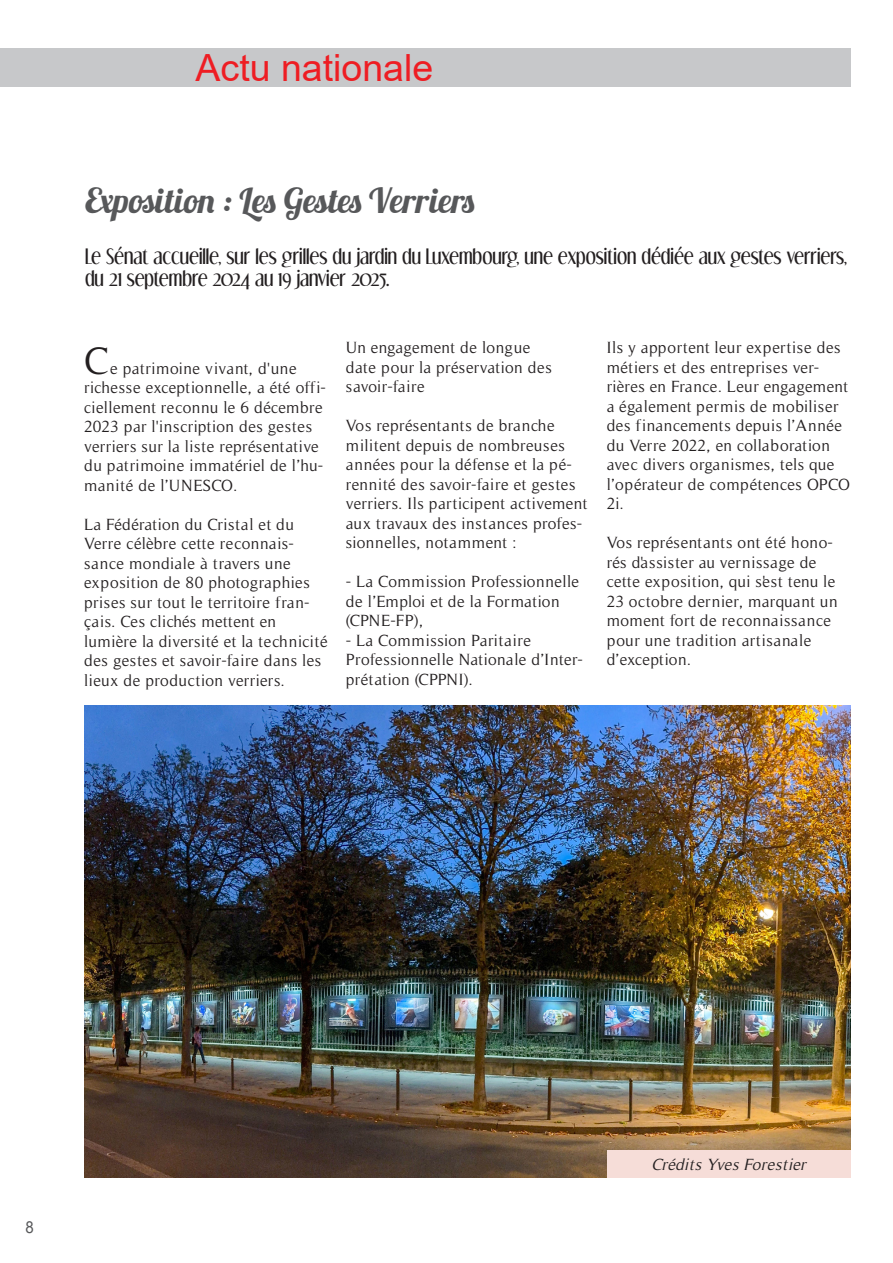
<style>
.page{position:relative;width:893px;height:1263px;background:#fff}
.page>*{position:absolute;margin:0;border:0;box-sizing:border-box;transform-origin:0 0}
.Txt{font:39px "Timeless";color:#231f20}
.t1{font:37.5px "Arial";color:#ee1d23}
.t2{font:34.5px "Lobster 1.3";color:#57585a}
.Intro{font:19.5px/22.5px "Dream Orphans";color:#231f20}
.Txt-2{font:16.5px/19.5px "Timeless";letter-spacing:.025em;color:#231f20}
.Txt-3{font:italic 16.5px "Timeless";color:#231f20}
.t3{font:16.5px "Arial";color:#57585a;scale:.91 1}
</style>
<div class="page">
<div style="left:0;top:48px;width:850px;height:38px;background:#c7c8ca"></div>
<img style="left:84px;top:706px;width:766px;height:472px">
<div style="left:607px;top:1150px;width:243px;height:28px;background:#f6ddd8"></div>
<h2 class="t1" style="left:196px;top:42px;width:239px">Actu nationale</h2>
<p class="t2" style="left:85px;top:179px;width:392px">Exposition : Les Gestes Verriers</p>
<p class="Intro" style="left:85px;top:244px;width:764px">Le Sénat accueille, sur les grilles du jardin du Luxembourg, une exposition dédiée aux gestes verriers, du 21 septembre 2024 au 19 janvier 2025.</p>
<p class="Txt" style="left:84px;top:339px;width:27px">C</p>
<p class="Txt-2" style="left:84px;top:359px;width:243px;text-indent:26px">e patrimoine vivant, d'une richesse exceptionnelle, a été offi&shy;ciellement reconnu le 6 décembre<br>2023 par l'inscription des gestes verriers sur la liste représentative du patrimoine immatériel de l’hu&shy;manité de l’UNESCO.</p>
<p class="Txt-2" style="left:84px;top:515px;width:245px">La Fédération du Cristal et du<br>Verre célèbre cette reconnais&shy;sance mondiale à travers une exposition de 80 photographies prises sur tout le territoire fran&shy;çais. Ces clichés mettent en lumière la diversité et la technicité des gestes et savoir-faire dans les lieux de production verriers.</p>
<p class="Txt-2" style="left:346px;top:338px;width:207px">Un engagement de longue date pour la préservation des savoir-faire</p>
<p class="Txt-2" style="left:346px;top:416px;width:243px">Vos représentants de branche militent depuis de nombreuses années pour la défense et la pé&shy;rennité des savoir-faire et gestes verriers. Ils participent activement aux travaux des instances profes&shy;sionnelles, notamment :</p>
<p class="Txt-2" style="left:346px;top:572px;width:235px">- La Commission Professionnelle de l’Emploi et de la Formation (CPNE-FP),</p>
<p class="Txt-2" style="left:346px;top:630px;width:239px">- La Commission Paritaire<br>Professionnelle Nationale d’Inter&shy;prétation (CPPNI).</p>
<p class="Txt-2" style="left:607px;top:338px;width:245px">Ils y apportent leur expertise des métiers et des entreprises ver&shy;rières en France. Leur engagement a également permis de mobiliser des financements depuis l’Année du Verre 2022, en collaboration avec divers organismes, tels que l’opérateur de compétences OPCO<br>2i.</p>
<p class="Txt-2" style="left:607px;top:533px;width:232px">Vos représentants ont été hono&shy;rés d'assister au vernissage de cette exposition, qui s'est tenu le<br>23 octobre dernier, marquant un moment fort de reconnaissance pour une tradition artisanale d’exception.</p>
<p class="t3" style="left:26px;top:1216px;width:11px">8</p>
<p class="Txt-3" style="left:651px;top:1155px;width:160px">Crédits Yves Forestier</p>
</div>
